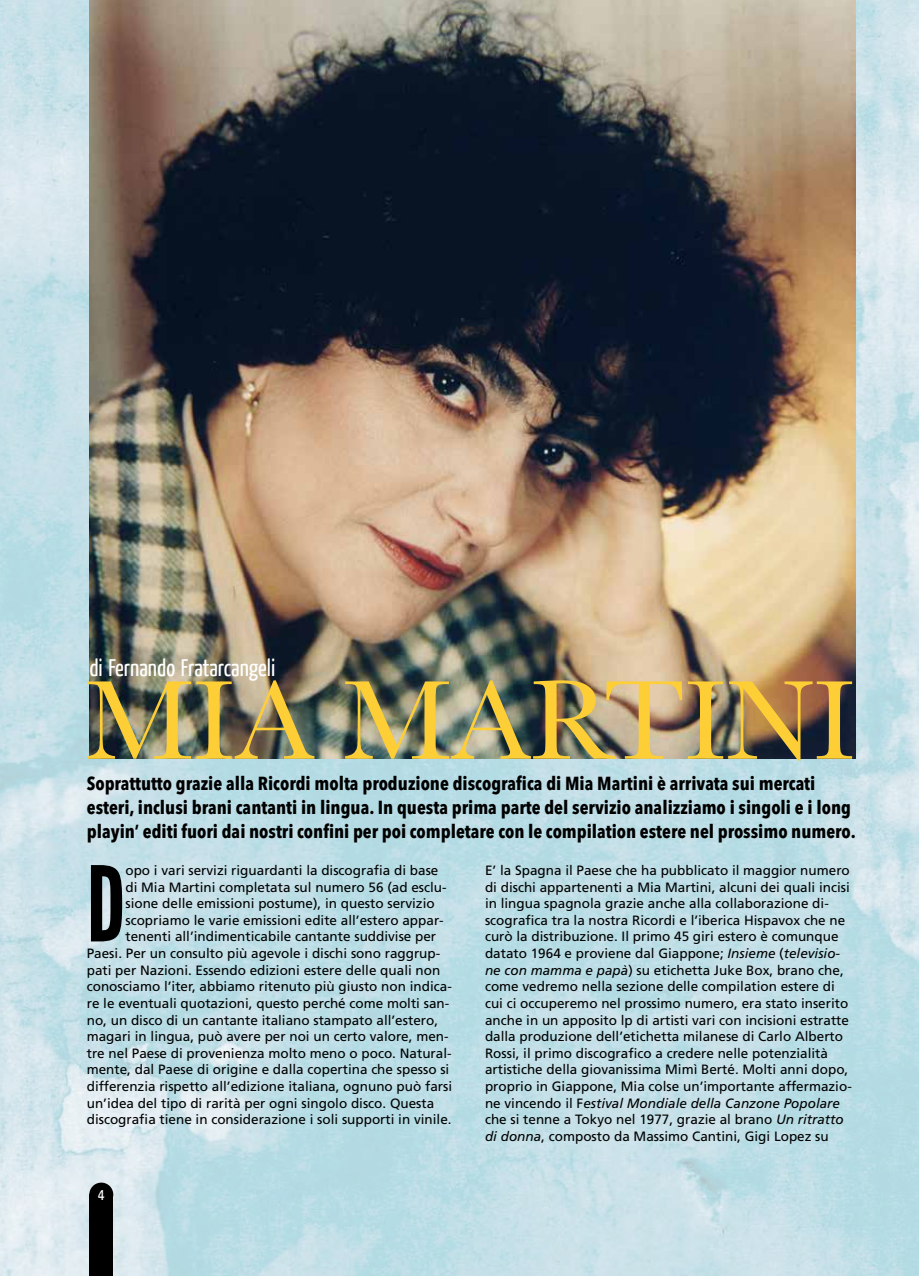
<style>
.page{position:relative;width:919px;height:1276px;background:#fff}
.page>*{position:absolute;margin:0;border:0;box-sizing:border-box;transform-origin:0 0}
.t1{font:116.7px "Baskerville";color:#fdce36}
.t2{font:103.8px "League Gothic";color:#000}
.t3{font:24px "Yanone Kaffeesatz";color:#fff}
.t4{font:700 condensed 18.75px/24px "Avenir Next LT Pro";color:#000}
.t5{font:16.5px "Yanone Kaffeesatz";color:#fff}
.t6{font:13.5px/16.6px "Frutiger";color:#000}
.s1{font-style:italic}
</style>
<div class="page">
<img style="left:0;top:0;width:918px;height:1276px">
<div style="left:89px;top:1182px;width:24px;height:24px;background:#000;border-radius:50%"></div>
<div style="left:89px;top:1194px;width:24px;height:82px;background:#000"></div>
<img style="left:89px;top:0;width:766px;height:759px">
<h3 class="t3" style="left:89px;top:652px;width:187px">di Fernando Fratarcangeli</h3>
<h1 class="t1" style="left:85px;top:654px;width:771px">MIA MARTINI</h1>
<p class="t4" style="left:87px;top:771px;width:770px">Soprattutto grazie alla Ricordi molta produzione discografica di Mia Martini è arrivata sui mercati esteri, inclusi brani cantanti in lingua. In questa prima parte del servizio analizziamo i singoli e i long playin’ editi fuori dai nostri confini per poi completare con le compilation estere nel prossimo numero.</p>
<p class="t6" style="left:485px;top:862px;width:368px">E’ la Spagna il Paese che ha pubblicato il maggior numero di dischi appartenenti a Mia Martini, alcuni dei quali incisi in lingua spagnola grazie anche alla collaborazione di&shy;scografica tra la nostra Ricordi e l’iberica Hispavox che ne curò la distribuzione. Il primo 45 giri estero è comunque datato 1964 e proviene dal Giappone; <span class="s1">Insieme</span> (<span class="s1">televisio&shy;ne con mamma e papà</span>) su etichetta Juke Box, brano che, come vedremo nella sezione delle compilation estere di cui ci occuperemo nel prossimo numero, era stato inserito anche in un apposito lp di artisti vari con incisioni estratte dalla produzione dell’etichetta milanese di Carlo Alberto Rossi, il primo discografico a credere nelle potenzialità artistiche della giovanissima Mimì Berté. Molti anni dopo, proprio in Giappone, Mia colse un’importante affermazio&shy;ne vincendo il F<span class="s1">estival Mondiale della Canzone Popolare </span>che si tenne a Tokyo nel 1977, grazie al brano <span class="s1">Un ritratto di donna</span>, composto da Massimo Cantini, Gigi Lopez su</p>
<h2 class="t2" style="left:87px;top:842px;width:40px">D</h2>
<p class="t6" style="left:125px;top:862px;width:314px">opo i vari servizi riguardanti la discografia di base</p>
<p class="t6" style="left:125px;top:878px;width:323px">di Mia Martini completata sul numero 56 (ad esclu-</p>
<p class="t6" style="left:125px;top:895px;width:311px">sione delle emissioni postume), in questo servizio</p>
<p class="t6" style="left:125px;top:911px;width:319px">scopriamo le varie emissioni edite all’estero appar-</p>
<p class="t6" style="left:125px;top:928px;width:312px">tenenti all’indimenticabile cantante suddivise per</p>
<p class="t6" style="left:87px;top:945px;width:355px">Paesi. Per un consulto più agevole i dischi sono raggrup-</p>
<p class="t6" style="left:87px;top:961px;width:355px">pati per Nazioni. Essendo edizioni estere delle quali non</p>
<p class="t6" style="left:87px;top:978px;width:366px">conosciamo l’iter, abbiamo ritenuto più giusto non indica-</p>
<p class="t6" style="left:87px;top:994px;width:364px">re le eventuali quotazioni, questo perché come molti san-</p>
<p class="t6" style="left:87px;top:1011px;width:353px">no, un disco di un cantante italiano stampato all’estero,</p>
<p class="t6" style="left:87px;top:1028px;width:363px">magari in lingua, può avere per noi un certo valore, men-</p>
<p class="t6" style="left:87px;top:1044px;width:366px">tre nel Paese di provenienza molto meno o poco. Natural-</p>
<p class="t6" style="left:87px;top:1061px;width:364px">mente, dal Paese di origine e dalla copertina che spesso si</p>
<p class="t6" style="left:87px;top:1077px;width:367px">differenzia rispetto all’edizione italiana, ognuno può farsi</p>
<p class="t6" style="left:87px;top:1094px;width:349px">un’idea del tipo di rarità per ogni singolo disco. Questa</p>
<p class="t6" style="left:87px;top:1111px;width:366px">discografia tiene in considerazione i soli supporti in vinile.</p>
<p class="t5" style="left:98px;top:1184px;width:8px">4</p>
</div>
